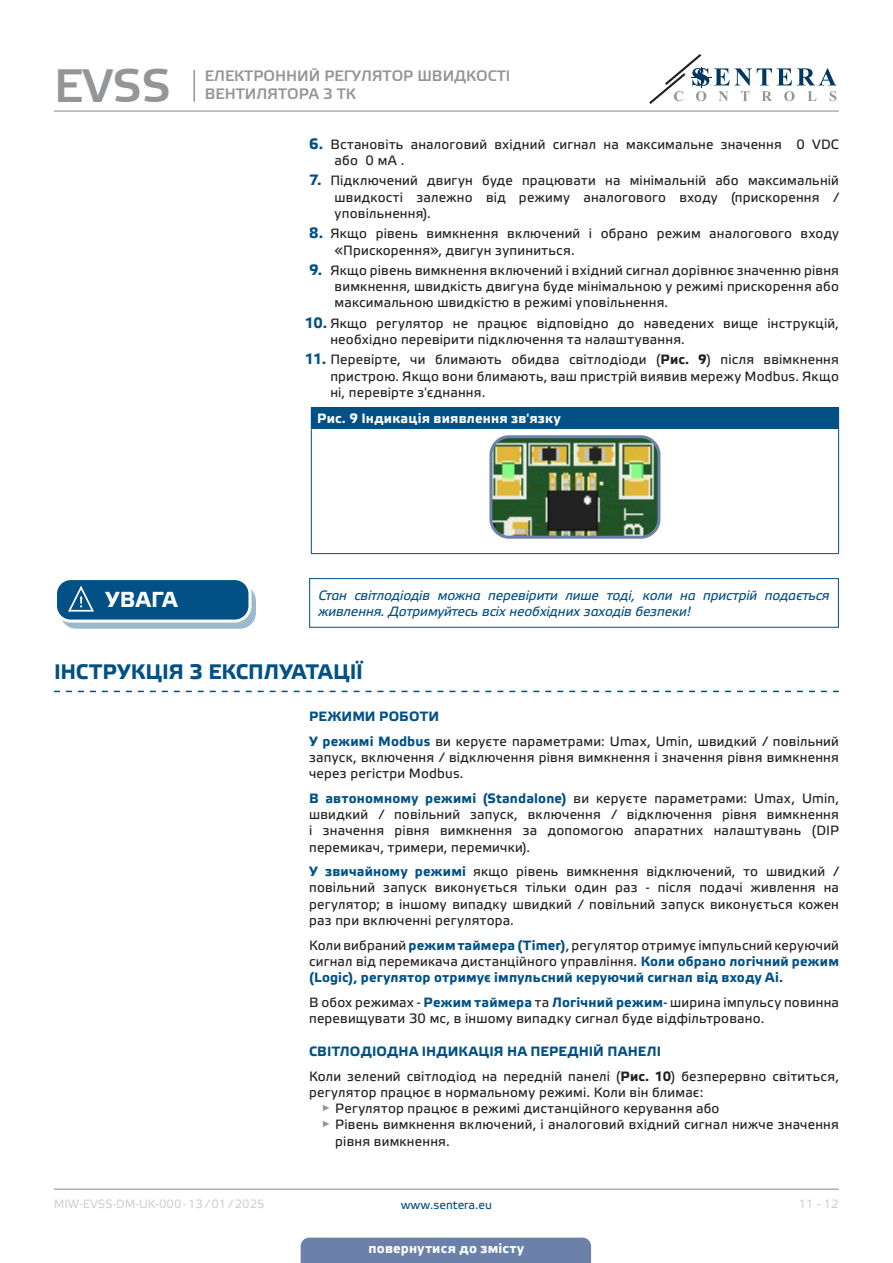
<style>
.page{position:relative;width:893px;height:1263px;background:#fff}
.page>*{position:absolute;margin:0;border:0;box-sizing:border-box;transform-origin:0 0}
.t1{font:46.5px "Etelka Medium Pro";color:#939598}
.t2{font:700 21.75px "Etelka Text Pro";letter-spacing:.015em;color:#fff}
.t3{font:700 21px "Etelka Text Pro";color:#015186}
.t4{font:15px/18px "Etelka Medium Pro";color:#939598}
.body{font:13.5px/16.2px "Etelka Text Pro";letter-spacing:.015em;color:#231f20}
.body-2{font:700 13.5px/16.2px "Etelka Text Pro";letter-spacing:.015em;color:#015186;text-align:justify}
.attention{font:italic 13.5px/16.2px "Etelka Text Pro";letter-spacing:-.005em;color:#015186}
.table_text{font:700 13.5px "Etelka Text Pro";letter-spacing:.015em;color:#fff}
.t5{font:12px "Etelka Text Pro";color:#d1d2d4}
.t6{font:12px "Etelka Text Pro";color:#015186}
.s1{font-weight:700;font-size:15px;color:#015186}
.s2{font-weight:700}
.s3{font-weight:700;color:#015186}
.s4{font-weight:400;color:#231f20}
</style>
<div class="page">
<hr style="left:54px;top:111px;width:785px;height:1px;background:#939598">
<hr style="left:54px;top:1188px;width:785px;height:2px;background:#939598">
<svg style="left:649px;top:54px;width:187px;height:50px"></svg>
<div style="left:301px;top:1237px;width:290px;height:26px;background:#6c81aa"></div>
<hr style="left:193px;top:70px;width:2px;height:32px;background:#939598">
<svg style="left:54px;top:691px;width:785px;height:1px"></svg>
<div style="left:311px;top:407px;width:528px;height:22px;background:#015186"></div>
<hr style="left:311px;top:429px;width:1px;height:124px;background:#015186">
<hr style="left:838px;top:429px;width:1px;height:124px;background:#015186">
<hr style="left:311px;top:553px;width:528px;height:1px;background:#015186">
<img style="left:493px;top:439px;width:166px;height:96px">
<div style="left:489px;top:435px;width:171px;height:104px;border:3px solid #6c81aa;border-radius:18px"></div>
<div style="left:309px;top:578px;width:530px;height:50px;border:1px solid #015186"></div>
<svg style="left:61px;top:586px;width:194px;height:42px"></svg>
<div style="left:60px;top:585px;width:196px;height:44px;border:1px solid #015186;border-radius:15px"></div>
<div style="left:56px;top:579px;width:194px;height:42px;background:#015186;border-radius:15px"></div>
<div style="left:54px;top:577px;width:197px;height:45px;border:3px solid #fff;border-radius:15px"></div>
<svg style="left:67px;top:585px;width:38px;height:37px"></svg>
<h1 class="t1" style="left:54px;top:60px;width:118px">EVSS</h1>
<p class="t4" style="left:205px;top:67px;width:307px">ЕЛЕКТРОННИЙ РЕГУЛЯТОР ШВИДКОСТІ<br>ВЕНТИЛЯТОРА З ТК</p>
<p class="body" style="left:335px;top:137px;width:506px;text-indent:-26px"><span class="s1">6.</span> Встановіть аналоговий вхідний сигнал на максимальне значення 0 VDC або 0 мА .</p>
<p class="body" style="left:335px;top:174px;width:506px;text-align:justify;text-indent:-26px"><span class="s1">7.</span> Підключений двигун буде працювати на мінімальній або максимальній швидкості залежно від режиму аналогового входу (прискорення / уповільнення).</p>
<p class="body" style="left:335px;top:226px;width:506px;text-indent:-26px"><span class="s1">8.</span> Якщо рівень вимкнення включений і обрано режим аналогового входу «Прискорення», двигун зупиниться.</p>
<p class="body" style="left:335px;top:263px;width:506px;text-align:justify;text-indent:-26px"><span class="s1">9.</span> Якщо рівень вимкнення включений і вхідний сигнал дорівнює значенню рівня вимкнення, швидкість двигуна буде мінімальною у режимі прискорення або максимальною швидкістю в режимі уповільнення.</p>
<p class="body" style="left:330px;top:316px;width:510px;text-indent:-26px"><span class="s1">10.</span> Якщо регулятор не працює відповідно до наведених вище інструкцій, необхідно перевірити підключення та налаштування.</p>
<p class="body" style="left:330px;top:353px;width:510px;text-align:justify;text-indent:-26px"><span class="s1">11.</span> Перевірте, чи блимають обидва світлодіоди (<span class="s2">Рис. 9</span>) після ввімкнення пристрою. Якщо вони блимають, ваш пристрій виявив мережу Modbus. Якщо ні, перевірте з'єднання.</p>
<p class="table_text" style="left:317px;top:411px;width:245px">Рис. 9 Індикація виявлення зв'язку</p>
<p class="t2" style="left:105px;top:588px;width:74px">УВАГА</p>
<p class="attention" style="left:319px;top:588px;width:512px">Стан світлодіодів можна перевірити лише тоді, коли на пристрій подається живлення. Дотримуйтесь всіх необхідних заходів безпеки!</p>
<p class="t3" style="left:54px;top:660px;width:311px">ІНСТРУКЦІЯ З ЕКСПЛУАТАЦІЇ</p>
<p class="body-2" style="left:309px;top:709px;width:132px">РЕЖИМИ РОБОТИ</p>
<p class="body" style="left:309px;top:734px;width:531px;text-align:justify"><span class="s3">У режимі Modbus</span> ви керуєте параметрами: Umax, Umin, швидкий / повільний запуск, включення / відключення рівня вимкнення і значення рівня вимкнення через регістри Modbus.</p>
<p class="body" style="left:309px;top:791px;width:531px;text-align:justify"><span class="s3">В автономному режимі (Standalone)</span> ви керуєте параметрами: Umax, Umin, швидкий / повільний запуск, включення / відключення рівня вимкнення і значення рівня вимкнення за допомогою апаратних налаштувань (DIP перемикач, тримери, перемички).</p>
<p class="body" style="left:309px;top:864px;width:531px;text-align:justify"><span class="s3">У звичайному режимі</span> якщо рівень вимкнення відключений, то швидкий / повільний запуск виконується тільки один раз - після подачі живлення на регулятор; в іншому випадку швидкий / повільний запуск виконується кожен раз при включенні регулятора.</p>
<p class="body-2" style="left:309px;top:937px;width:531px"><span class="s4">Коли вибраний</span> режим таймера (Timer)<span class="s4">, регулятор отримує імпульсний керуючий сигнал від перемикача дистанційного управління.</span> Коли обрано логічний режим (Logic), регулятор отримує імпульсний керуючий сигнал від входу Ai.</p>
<p class="body" style="left:309px;top:995px;width:531px">В обох режимах - <span class="s3">Режим таймера</span> та <span class="s3">Логічний режим</span>- ширина імпульсу повинна перевищувати 30 мс, в іншому випадку сигнал буде відфільтровано.</p>
<p class="body-2" style="left:309px;top:1044px;width:353px">СВІТЛОДІОДНА ІНДИКАЦІЯ НА ПЕРЕДНІЙ ПАНЕЛІ</p>
<p class="body" style="left:309px;top:1069px;width:531px">Коли зелений світлодіод на передній панелі (<span class="s2">Рис. 10</span>) безперервно світиться, регулятор працює в нормальному режимі. Коли він блимає:</p>
<p class="body" style="left:322px;top:1101px;width:399px"><sup>►</sup> Регулятор працює в режимі дистанційного керування або</p>
<p class="body" style="left:335px;top:1117px;width:505px;text-indent:-13px"><sup>►</sup> Рівень вимкнення включений, і аналоговий вхідний сигнал нижче значення рівня вимкнення.</p>
<p class="t5" style="left:54px;top:1197px;width:212px">MIW-EVSS-DM-UK-000 - 13 / 01 / 2025</p>
<p class="t6" style="left:401px;top:1198px;width:93px">www.sentera.eu</p>
<p class="t5" style="left:799px;top:1197px;width:42px">11 - 12</p>
<p class="table_text" style="left:369px;top:1240px;width:157px">повернутися до змісту</p>
</div>
